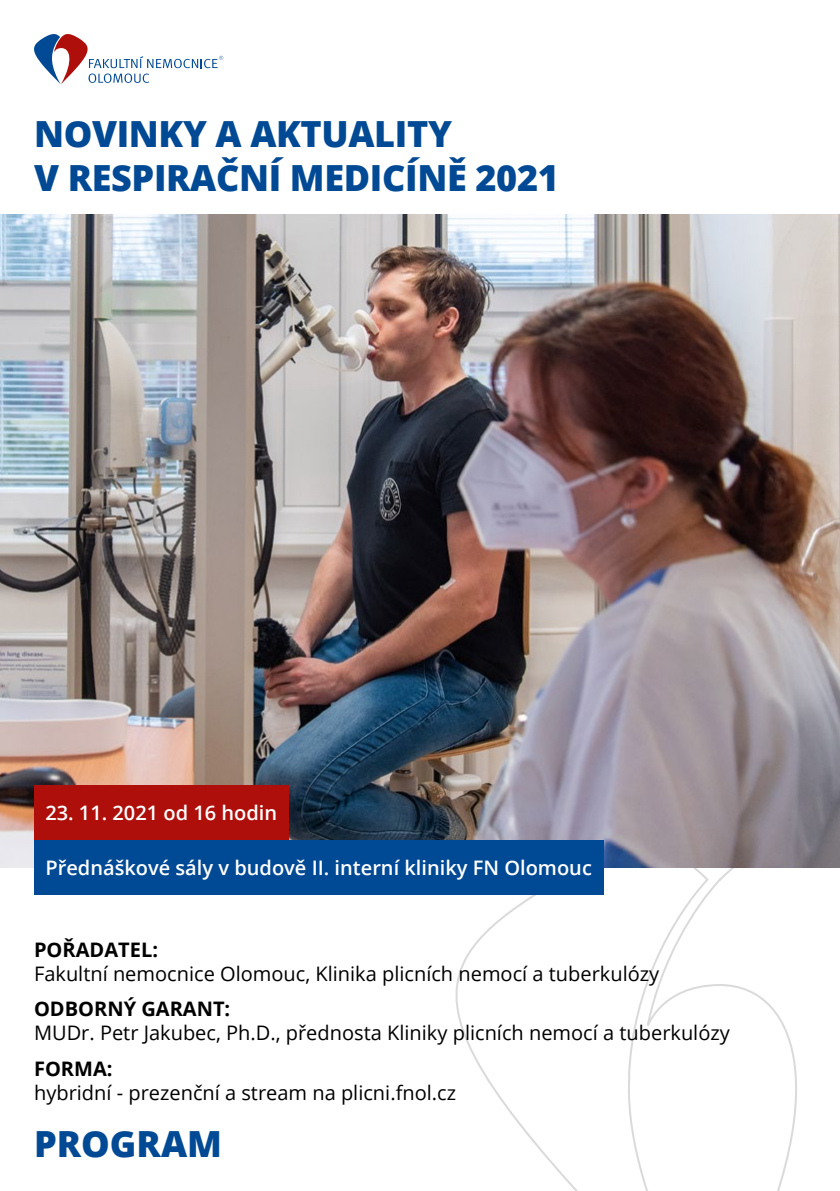
<style>
.page{position:relative;width:840px;height:1191px;background:#fff}
.page>*{position:absolute;margin:0;border:0;box-sizing:border-box;transform-origin:0 0}
.t1{font:800 36px/44px "Open Sans";letter-spacing:-.01em;color:#004994}
.t2{font:20px "Open Sans";color:#000}
.t3{font:600 20px "Open Sans";color:#fff}
.t4{font:700 20px "Open Sans";color:#000}
</style>
<div class="page">
<svg style="left:455px;top:867px;width:384px;height:324px"></svg>
<img style="left:0;top:214px;width:839px;height:653px">
<div style="left:34px;top:785px;width:254px;height:55px;background:#ae0f0a"></div>
<div style="left:34px;top:840px;width:569px;height:55px;background:#004994"></div>
<svg style="left:34px;top:34px;width:189px;height:50px"></svg>
<h1 class="t1" style="left:34px;top:110px;width:526px">NOVINKY A AKTUALITY<br>V RESPIRAČNÍ MEDICÍNĚ 2021</h1>
<p class="t3" style="left:45px;top:799px;width:233px">23. 11. 2021 od 16 hodin</p>
<p class="t3" style="left:45px;top:854px;width:547px">Přednáškové sály v budově II. interní kliniky FN Olomouc</p>
<p class="t4" style="left:34px;top:935px;width:125px">POŘADATEL:</p>
<p class="t2" style="left:34px;top:960px;width:626px">Fakultní nemocnice Olomouc, Klinika plicních nemocí a tuberkulózy</p>
<p class="t4" style="left:34px;top:994px;width:198px">ODBORNÝ GARANT:</p>
<p class="t2" style="left:34px;top:1019px;width:697px">MUDr. Petr Jakubec, Ph.D., přednosta Kliniky plicních nemocí a tuberkulózy</p>
<p class="t4" style="left:34px;top:1054px;width:80px">FORMA:</p>
<p class="t2" style="left:34px;top:1078px;width:423px">hybridní - prezenční a stream na plicni.fnol.cz</p>
<h1 class="t1" style="left:34px;top:1120px;width:189px">PROGRAM</h1>
</div>
